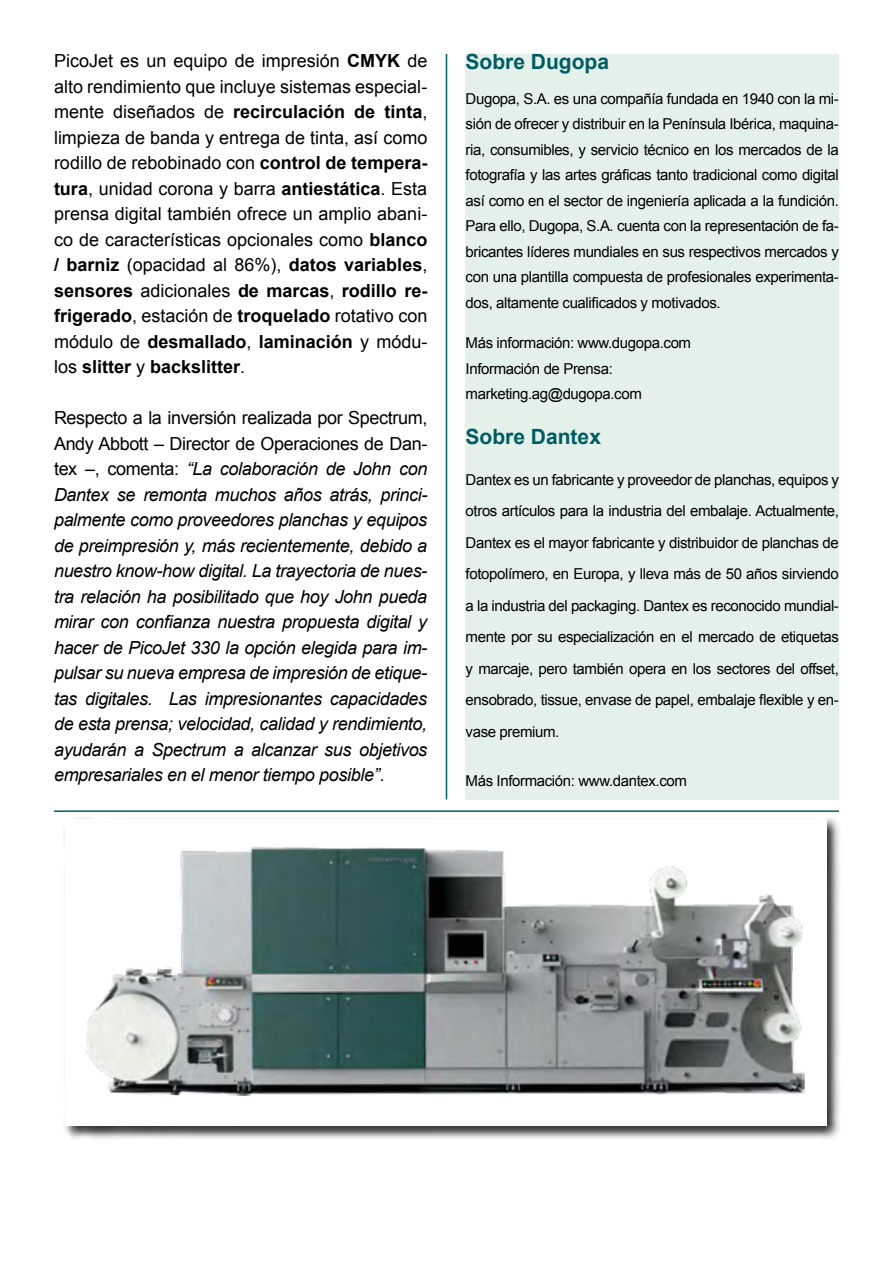
<style>
.page{position:relative;width:893px;height:1263px;background:#fff}
.page>*{position:absolute;margin:0;border:0;box-sizing:border-box;transform-origin:0 0}
.t1{font:700 21px "Arial";color:#005c62}
.t2{font:italic 18px/25.5px "Arial";letter-spacing:-.02em;color:#000;text-align:justify}
.t3{font:18px/25.5px "Arial";color:#000;text-align:justify}
.t4{font:15px/25.5px "Arial";letter-spacing:-.025em;color:#000;text-align:justify}
.s1{font-weight:700}
.s2{font-style:normal}
</style>
<div class="page">
<div style="left:64px;top:818px;width:777px;height:322px;background:#000;opacity:.82"></div>
<div style="left:66px;top:819px;width:761px;height:307px;background:#fff"></div>
<img style="left:87px;top:847px;width:718px;height:249px">
<div style="left:466px;top:54px;width:373px;height:745px;background:#e3f1ea"></div>
<hr style="left:446px;top:54px;width:1px;height:745px;background:#005c62">
<hr style="left:54px;top:810px;width:785px;height:2px;background:#005c62">
<p class="t3" style="left:54px;top:48px;width:375px">PicoJet es un equipo de impresión <span class="s1">CMYK</span> de alto rendimiento que incluye sistemas especial&shy;mente diseñados de <span class="s1">recirculación de tinta</span>, limpieza de banda y entrega de tinta, así como rodillo de rebobinado con <span class="s1">control de tempera&shy;tura</span>, unidad corona y barra <span class="s1">antiestática</span>. Esta prensa digital también ofrece un amplio abani&shy;co de características opcionales como <span class="s1">blanco / barniz</span> (opacidad al 86%), <span class="s1">datos variables</span>, <span class="s1">sensores</span> adicionales <span class="s1">de marcas</span>, <span class="s1">rodillo re&shy;frigerado</span>, estación de <span class="s1">troquelado</span> rotativo con módulo de <span class="s1">desmallado</span>, <span class="s1">laminación</span> y módu&shy;los <span class="s1">slitter</span> y <span class="s1">backslitter</span>.</p>
<p class="t2" style="left:54px;top:405px;width:375px"><span class="s2">Respecto a la inversión realizada por Spectrum, Andy Abbott – Director de Operaciones de Dan&shy;tex –, comenta:</span> “La colaboración de John con Dantex se remonta muchos años atrás, princi&shy;palmente como proveedores planchas y equipos de preimpresión y, más recientemente, debido a nuestro know-how digital. La trayectoria de nues&shy;tra relación ha posibilitado que hoy John pueda mirar con confianza nuestra propuesta digital y hacer de PicoJet 330 la opción elegida para im&shy;pulsar su nueva empresa de impresión de etique&shy;tas digitales. Las impresionantes capacidades de esta prensa; velocidad, calidad y rendimiento, ayudarán a Spectrum a alcanzar sus objetivos empresariales en el menor tiempo posible”<span class="s2">.</span></p>
<h1 class="t1" style="left:466px;top:48px;width:145px">Sobre Dugopa</h1>
<p class="t4" style="left:466px;top:86px;width:375px">Dugopa, S.A. es una compañía fundada en 1940 con la mi&shy;sión de ofrecer y distribuir en la Península Ibérica, maquina&shy;ria, consumibles, y servicio técnico en los mercados de la fotografía y las artes gráficas tanto tradicional como digital así como en el sector de ingeniería aplicada a la fundición.<br>Para ello, Dugopa, S.A. cuenta con la representación de fa&shy;bricantes líderes mundiales en sus respectivos mercados y con una plantilla compuesta de profesionales experimenta&shy;dos, altamente cualificados y motivados.</p>
<p class="t4" style="left:466px;top:330px;width:227px;text-align:left">Más información: www.dugopa.com<br>Información de Prensa: marketing.ag@dugopa.com</p>
<h1 class="t1" style="left:466px;top:423px;width:137px">Sobre Dantex</h1>
<p class="t4" style="left:466px;top:464px;width:375px;line-height:31.5px">Dantex es un fabricante y proveedor de planchas, equipos y otros artículos para la industria del embalaje. Actualmente, Dantex es el mayor fabricante y distribuidor de planchas de fotopolímero, en Europa, y lleva más de 50 años sirviendo a la industria del packaging. Dantex es reconocido mundial&shy;mente por su especialización en el mercado de etiquetas y marcaje, pero también opera en los sectores del offset, ensobrado, tissue, envase de papel, embalaje flexible y en&shy;vase premium.</p>
<p class="t4" style="left:466px;top:768px;width:223px">Más Información: www.dantex.com</p>
</div>
